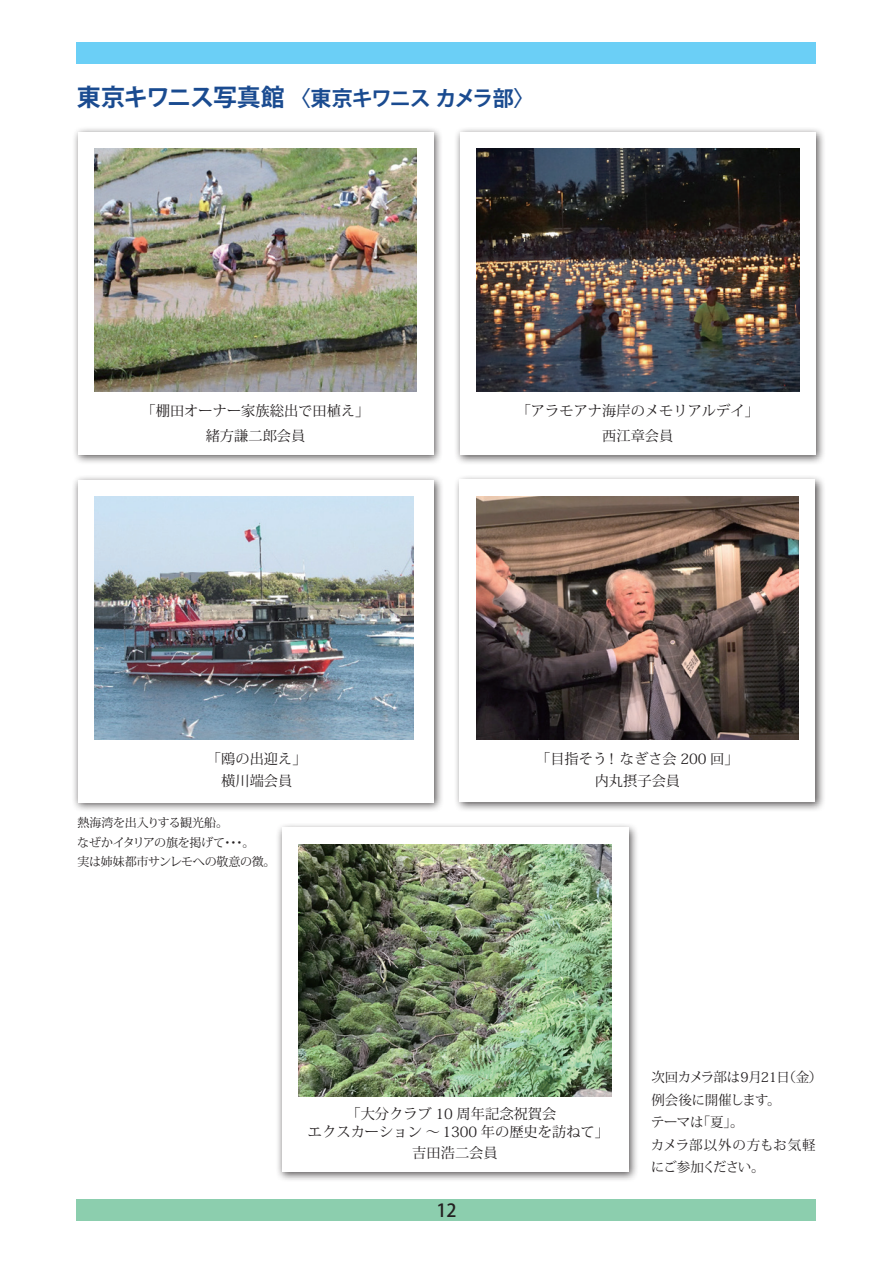
<style>
.page{position:relative;width:893px;height:1263px;background:#fff}
.page>*{position:absolute;margin:0;border:0;box-sizing:border-box;transform-origin:0 0}
.t1{font:700 21px "Koz Go Pro";letter-spacing:-.06em;color:#1a4b90}
.t2{font:500 18px "Koz Go Pro";color:#231f20}
.t3{font:14.25px/24.8px "Koz Min Pro";color:#231f20;text-align:center}
.t4{font:13.5px/22.5px "Koz Min Pro";letter-spacing:-.03em;color:#231f20}
.t5{font:12px/19.5px "Koz Min Pro";letter-spacing:-.02em;color:#231f20}
.s1{font-size:24px}
</style>
<div class="page">
<div style="left:76px;top:1199px;width:740px;height:21px;background:#8cceae"></div>
<div style="left:76px;top:43px;width:740px;height:21px;background:#6bcff6"></div>
<div style="left:72px;top:126px;width:372px;height:338px;background:#231f20;opacity:.75"></div>
<div style="left:78px;top:132px;width:355px;height:322px;background:#fff"></div>
<img style="left:94px;top:148px;width:323px;height:243px">
<div style="left:275px;top:822px;width:364px;height:360px;background:#231f20;opacity:.75"></div>
<div style="left:281px;top:828px;width:347px;height:344px;background:#fff"></div>
<img style="left:298px;top:844px;width:313px;height:253px">
<div style="left:454px;top:474px;width:372px;height:338px;background:#231f20;opacity:.75"></div>
<div style="left:460px;top:480px;width:355px;height:322px;background:#fff"></div>
<img style="left:476px;top:496px;width:323px;height:243px">
<div style="left:72px;top:474px;width:372px;height:339px;background:#231f20;opacity:.75"></div>
<div style="left:78px;top:480px;width:355px;height:322px;background:#fff"></div>
<img style="left:94px;top:497px;width:320px;height:242px">
<div style="left:454px;top:126px;width:372px;height:339px;background:#231f20;opacity:.75"></div>
<div style="left:460px;top:132px;width:356px;height:322px;background:#fff"></div>
<img style="left:477px;top:148px;width:322px;height:243px">
<h1 class="t1" style="left:77px;top:85px;width:459px"><span class="s1">東京キワニス写真館</span> 〈東京キワニス カメラ部〉</h1>
<p class="t3" style="left:142px;top:398px;width:229px">「棚田オーナー家族総出で田植え」緒方謙二郎会員</p>
<p class="t3" style="left:207px;top:747px;width:101px;line-height:22.5px">「鴎の出迎え」横川端会員</p>
<p class="t5" style="left:77px;top:813px;width:200px">熱海湾を出入りする観光船。<br>なぜかイタリアの旗を掲げて・・・。<br>実は姉妹都市サンレモへの敬意の徴。</p>
<p class="t3" style="left:517px;top:398px;width:244px">「アラモアナ海岸のメモリアルデイ」西江章会員</p>
<p class="t3" style="left:536px;top:747px;width:204px;line-height:22.5px">「目指そう！ なぎさ会 200 回」内丸摂子会員</p>
<p class="t3" style="left:308px;top:1104px;width:303px;line-height:17.9px;text-align:left;text-indent:39px">「大分クラブ 10 周年記念祝賀会<br>エクスカーション 〜 1300 年の歴史を訪ねて」</p>
<p class="t3" style="left:412px;top:1140px;width:87px">吉田浩二会員</p>
<p class="t2" style="left:436px;top:1198px;width:22px">12</p>
<p class="t4" style="left:651px;top:1065px;width:173px">次回カメラ部は9月21日（金）例会後に開催します。<br>テーマは「夏」。<br>カメラ部以外の方もお気軽にご参加ください。</p>
</div>
